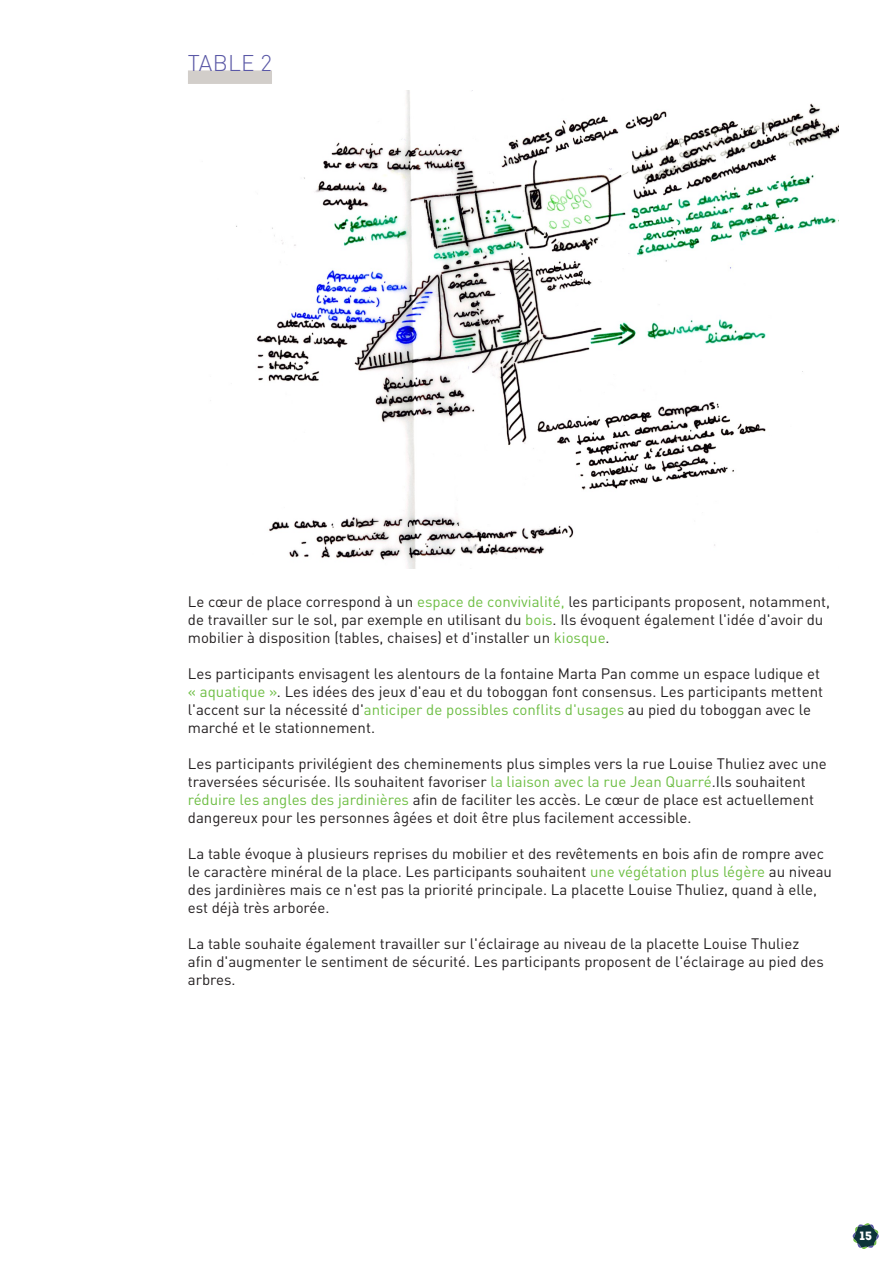
<style>
.page{position:relative;width:893px;height:1263px;background:#fff}
.page>*{position:absolute;margin:0;border:0;box-sizing:border-box;transform-origin:0 0}
.sous_titre1{font:300 22.5px "DIN Pro";letter-spacing:.01em;color:#5a58a6}
.texte{font:15px/18px "DINOT";color:#231f20}
.t1{font:12px "Intro";color:#fff}
.s1{color:#6ebe44}
</style>
<div class="page">
<svg style="left:853px;top:1223px;width:26px;height:26px"></svg>
<div style="left:188px;top:70px;width:84px;height:14px;background:#d2ceca"></div>
<img style="left:210px;top:90px;width:629px;height:478px">
<p class="sous_titre1" style="left:188px;top:48px;width:86px">TABLE 2</p>
<p class="texte" style="left:188px;top:592px;width:644px">Le cœur de place correspond à un <span class="s1">espace de convivialité,</span> les participants proposent, notamment, de travailler sur le sol, par exemple en utilisant du <span class="s1">bois</span>. Ils évoquent également l'idée d'avoir du mobilier à disposition (tables, chaises) et d'installer un <span class="s1">kiosque</span>.</p>
<p class="texte" style="left:188px;top:664px;width:637px">Les participants envisagent les alentours de la fontaine Marta Pan comme un espace ludique et <span class="s1">« aquatique »</span>. Les idées des jeux d'eau et du toboggan font consensus. Les participants mettent l'accent sur la nécessité d'<span class="s1">anticiper de possibles conflits d'usages</span> au pied du toboggan avec le marché et le stationnement.</p>
<p class="texte" style="left:188px;top:754px;width:641px">Les participants privilégient des cheminements plus simples vers la rue Louise Thuliez avec une traversées sécurisée. Ils souhaitent favoriser <span class="s1">la liaison avec la rue Jean Quarré</span>.Ils souhaitent <span class="s1">réduire les angles des jardinières</span> afin de faciliter les accès. Le cœur de place est actuellement dangereux pour les personnes âgées et doit être plus facilement accessible.</p>
<p class="texte" style="left:188px;top:844px;width:646px">La table évoque à plusieurs reprises du mobilier et des revêtements en bois afin de rompre avec le caractère minéral de la place. Les participants souhaitent <span class="s1">une végétation plus légère</span> au niveau des jardinières mais ce n'est pas la priorité principale. La placette Louise Thuliez, quand à elle, est déjà très arborée.</p>
<p class="texte" style="left:188px;top:934px;width:638px">La table souhaite également travailler sur l'éclairage au niveau de la placette Louise Thuliez afin d'augmenter le sentiment de sécurité. Les participants proposent de l'éclairage au pied des arbres.</p>
<p class="t1" style="left:860px;top:1229px;width:14px">15</p>
</div>
